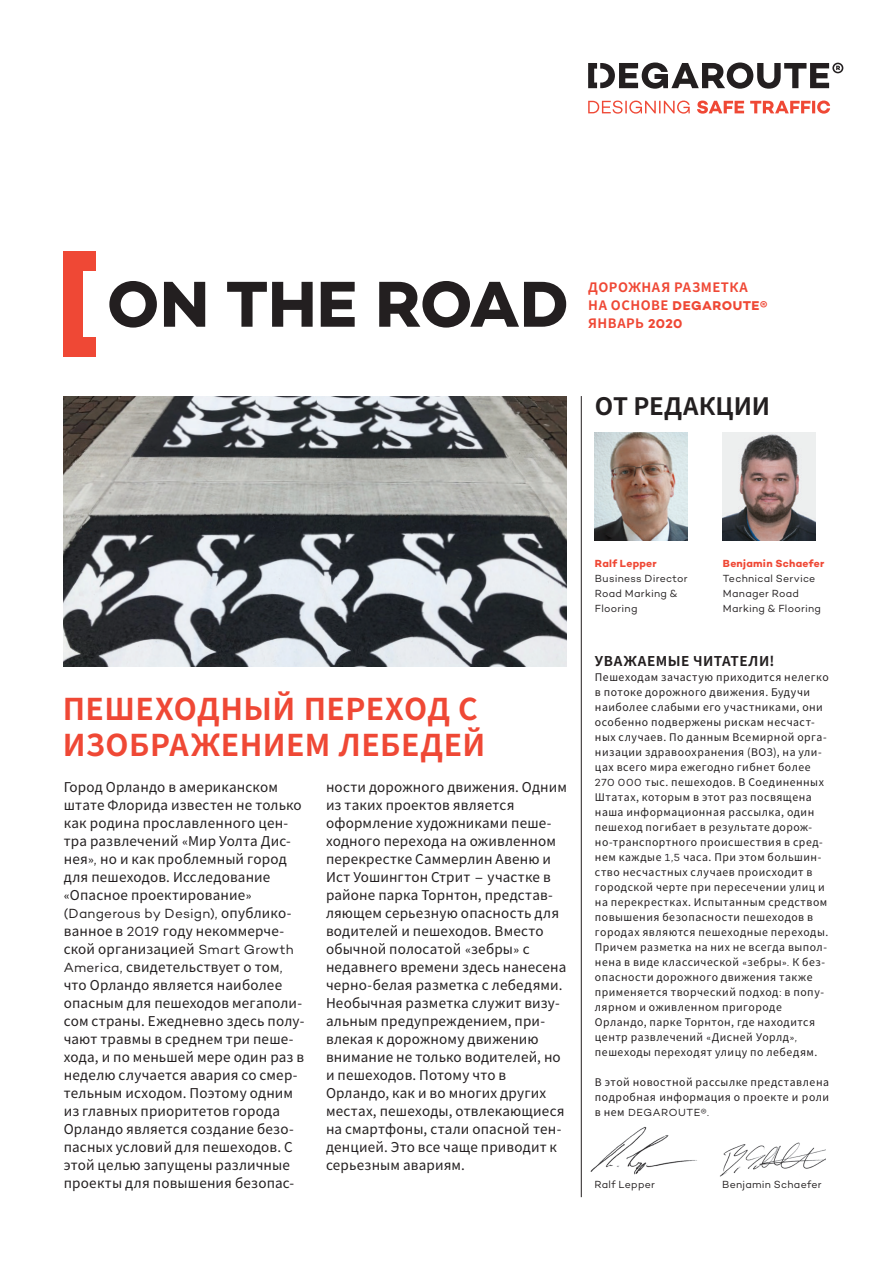
<style>
.page{position:relative;width:893px;height:1263px;background:#fff}
.page>*{position:absolute;margin:0;border:0;box-sizing:border-box;transform-origin:0 0}
.t1{font:700 66px "Campton";color:#231f20}
.t2{font:700 30px/36px "Noto Sans CJ Kjp";letter-spacing:.015em;color:#ef4835}
.t3{font:700 24px "Noto Sans CJ Kjp";letter-spacing:.005em;color:#231f20}
.t4{font:13.5px/18px "Noto Sans CJ Kjp";letter-spacing:.01em;color:#231f20}
.t5{font:13.5px "Campton";letter-spacing:.015em;color:#231f20}
.t6{font:700 13.5px "Noto Sans CJ Kjp";letter-spacing:.035em;color:#231f20}
.t7{font:700 12.9px "Noto Sans CJ Kjp";letter-spacing:.04em;color:#ef4835}
.t8{font:700 12.9px "Campton";letter-spacing:.035em;color:#ef4835}
.t9{font:10.5px/15px "Noto Sans CJ Kjp";letter-spacing:.045em;color:#231f20}
.t10{font:10.5px/15px "Campton";letter-spacing:.025em;color:#231f20}
.t11{font:700 10.5px "Campton";letter-spacing:.025em;color:#ef4835}
.t12{font:10.5px "Campton";letter-spacing:.055em;color:#231f20}
.s1{font-family:"Noto Sans CJ Kjp"}
.s2{font-family:"Campton"}
</style>
<div class="page">
<div style="left:83px;top:338px;width:13px;height:19px;background:#ef4835"></div>
<div style="left:64px;top:252px;width:19px;height:105px;background:#ef4835"></div>
<div style="left:83px;top:252px;width:13px;height:19px;background:#ef4835"></div>
<svg style="left:588px;top:62px;width:255px;height:27px"></svg>
<svg style="left:588px;top:101px;width:242px;height:13px"></svg>
<img style="left:595px;top:432px;width:92px;height:108px">
<img style="left:590px;top:1127px;width:107px;height:48px">
<hr style="left:581px;top:396px;width:1px;height:801px;background:#231f20">
<img style="left:723px;top:433px;width:92px;height:107px">
<img style="left:64px;top:396px;width:503px;height:270px">
<img style="left:720px;top:1142px;width:105px;height:35px">
<h1 class="t1" style="left:106px;top:262px;width:464px">ON THE ROAD</h1>
<p class="t7" style="left:588px;top:280px;width:161px">ДОРОЖНАЯ РАЗМЕТКА</p>
<p class="t8" style="left:588px;top:297px;width:181px"><span class="s1">НА ОСНОВЕ</span> DEGAROUTE®</p>
<p class="t7" style="left:588px;top:316px;width:96px">ЯНВАРЬ <span class="s2">2020</span></p>
<h3 class="t3" style="left:595px;top:392px;width:177px">ОТ РЕДАКЦИИ</h3>
<h2 class="t2" style="left:63px;top:692px;width:424px">ПЕШЕХОДНЫЙ ПЕРЕХОД С<br>ИЗОБРАЖЕНИЕМ ЛЕБЕДЕЙ</h2>
<p class="t4" style="left:64px;top:778px;width:240px">Город Орландо в американском штате Флорида известен не только как родина прославленного цен&shy;тра развлечений <span class="s2">«</span>Мир Уолта Дис&shy;нея<span class="s2">»,</span> но и как проблемный город для пешеходов. Исследование <span class="s2">«</span>Опасное проектирование<span class="s2">»</span></p>
<p class="t5" style="left:64px;top:905px;width:229px">(Dangerous by Design), <span class="s1">опублико-</span></p>
<p class="t4" style="left:64px;top:922px;width:242px">ванное в <span class="s2">2019</span> году некоммерче&shy;ской организацией <span class="s2">Smart Growth<br>America,</span> свидетельствует о том<span class="s2">, </span>что Орландо является наиболее опасным для пешеходов мегаполи&shy;сом страны. Ежедневно здесь полу&shy;чают травмы в среднем три пеше&shy;хода, и по меньшей мере один раз в неделю случается авария со смер&shy;тельным исходом. Поэтому одним из главных приоритетов города<br>Орландо является создание безо&shy;пасных условий для пешеходов. С этой целью запущены различные проекты для повышения безопас-</p>
<p class="t4" style="left:326px;top:778px;width:242px">ности дорожного движения. Одним из таких проектов является оформление художниками пеше&shy;ходного перехода на оживленном перекрестке Саммерлин Авеню и<br>Ист Уошингтон Стрит <span class="s2">–</span> участке в районе парка Торнтон, представ&shy;ляющем серьезную опасность для водителей и пешеходов. Вместо обычной полосатой <span class="s2">«</span>зебры<span class="s2">»</span> с недавнего времени здесь нанесена черно-белая разметка с лебедями.<br>Необычная разметка служит визу&shy;альным предупреждением, при&shy;влекая к дорожному движению внимание не только водителей, но и пешеходов. Потому что в<br>Орландо, как и во многих других местах, пешеходы, отвлекающиеся на смартфоны, стали опасной тен&shy;денцией. Это все чаще приводит к серьезным авариям.</p>
<p class="t11" style="left:595px;top:557px;width:63px">Ralf Lepper</p>
<p class="t10" style="left:595px;top:571px;width:94px">Business Director<br>Road Marking &amp;<br>Flooring</p>
<p class="t11" style="left:723px;top:557px;width:103px">Benjamin Schaefer</p>
<p class="t10" style="left:723px;top:571px;width:100px">Technical Service<br>Manager Road<br>Marking &amp; Flooring</p>
<p class="t6" style="left:595px;top:653px;width:181px">УВАЖАЕМЫЕ ЧИТАТЕЛИ!</p>
<p class="t9" style="left:595px;top:669px;width:235px">Пешеходам зачастую приходится нелегко в потоке дорожного движения. Будучи наиболее слабыми его участниками, они особенно подвержены рискам несчаст&shy;ных случаев. По данным Всемирной орга&shy;низации здравоохранения (ВОЗ), на ули&shy;цах всего мира ежегодно гибнет более <span class="s2">270 000</span> тыс. пешеходов. В Соединенных Штатах, которым в этот раз посвящена наша информационная рассылка, один пешеход погибает в результате дорож&shy;но-транспортного происшествия в сред&shy;нем каждые <span class="s2">1,5</span> часа. При этом большин&shy;ство несчастных случаев происходит в городской черте при пересечении улиц и на перекрестках. Испытанным средством повышения безопасности пешеходов в городах являются пешеходные переходы.<br>Причем разметка на них не всегда выпол&shy;нена в виде классической <span class="s2">«</span>зебры<span class="s2">».</span> К без&shy;опасности дорожного движения также применяется творческий подход<span class="s2">:</span> в попу&shy;лярном и оживленном пригороде Орландо, парке Торнтон, где находится центр развлечений <span class="s2">«</span>Дисней Уорлд<span class="s2">», </span>пешеходы переходят улицу по лебедям.</p>
<p class="t9" style="left:595px;top:1075px;width:236px">В этой новостной рассылке представлена подробная информация о проекте и роли</p>
<p class="t12" style="left:595px;top:1106px;width:115px"><span class="s1">в нем</span> DEGAROUTE®.</p>
<p class="t10" style="left:595px;top:1177px;width:62px">Ralf Lepper</p>
<p class="t10" style="left:722px;top:1177px;width:101px">Benjamin Schaefer</p>
</div>
